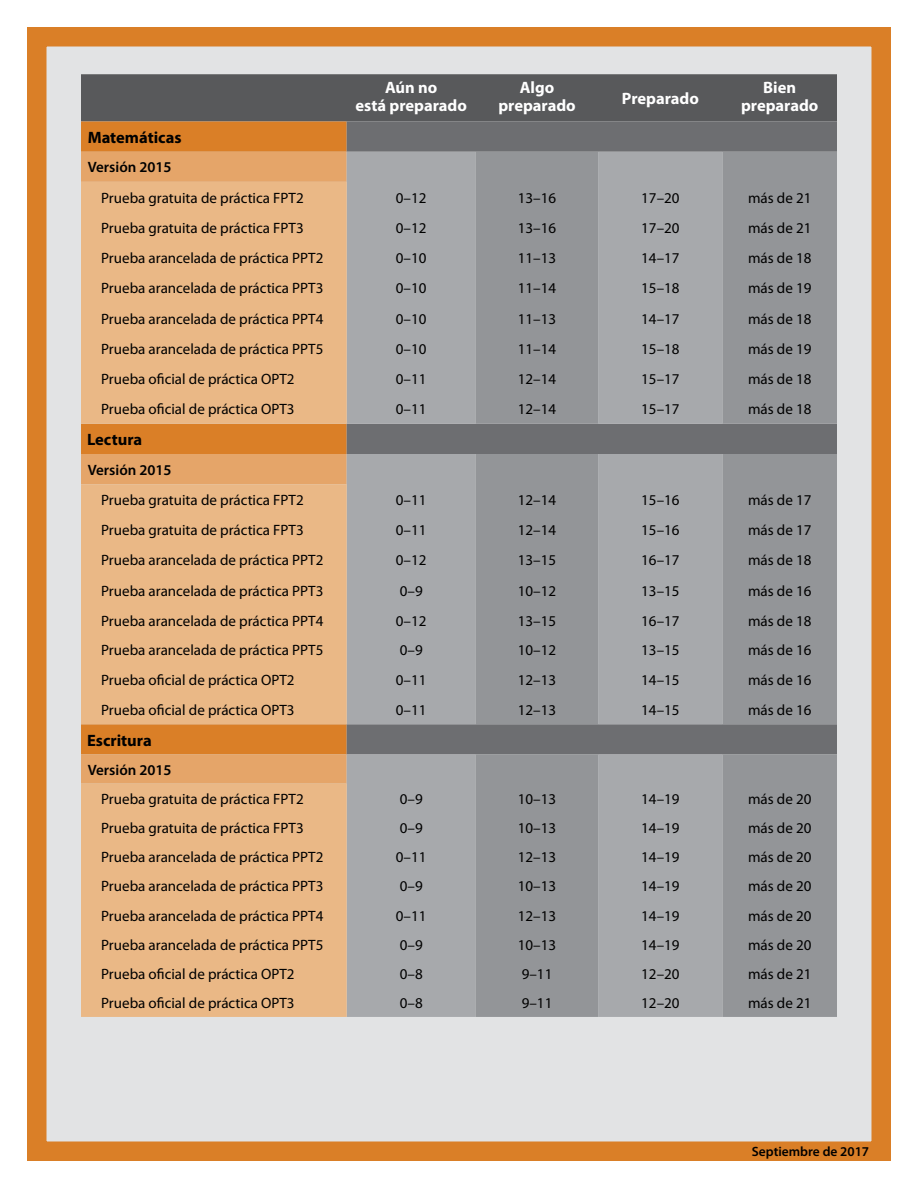
<style>
.page{position:relative;width:918px;height:1188px;background:#fff}
.page>*{position:absolute;margin:0;border:0;box-sizing:border-box;transform-origin:0 0}
.P__Cell_Head{font:700 16.5px/18px "Myriad Pro";color:#fff;text-align:center}
.P__Cell_Head-2{font:700 16.5px "Myriad Pro";color:#000}
.P__Cell_Body{font:15px "Myriad Pro";color:#000}
.P__Cell_Body-2{font:600 15px "Myriad Pro";color:#000}
.t1{font:600 13.5px "Myriad Pro";color:#000}
</style>
<div class="page">
<div style="left:37px;top:37px;width:844px;height:1114px;background:#e2e3e4"></div>
<div style="left:27px;top:27px;width:864px;height:1134px;border:20px solid #da7f27"></div>
<div style="left:81px;top:74px;width:756px;height:48px;background:#58595b"></div>
<div style="left:81px;top:122px;width:266px;height:30px;background:#da7f27"></div>
<div style="left:347px;top:122px;width:490px;height:30px;background:#6d6e71"></div>
<div style="left:81px;top:152px;width:266px;height:30px;background:#e5a569"></div>
<div style="left:347px;top:152px;width:129px;height:865px;background:#a7a9ac"></div>
<svg style="left:476px;top:152px;width:361px;height:865px;fill:#939598"></svg>
<svg style="left:81px;top:182px;width:266px;height:835px;fill:#eab886"></svg>
<p class="P__Cell_Head" style="left:356px;top:78px;width:113px">Aún no<br>está preparado</p>
<p class="P__Cell_Head" style="left:498px;top:78px;width:79px">Algo preparado</p>
<p class="P__Cell_Head" style="left:622px;top:90px;width:79px">Preparado</p>
<p class="P__Cell_Head" style="left:741px;top:78px;width:79px">Bien preparado</p>
<p class="P__Cell_Head-2" style="left:88px;top:128px;width:95px">Matemáticas</p>
<p class="P__Cell_Body-2" style="left:88px;top:159px;width:85px">Versión 2015</p>
<p class="P__Cell_Body" style="left:101px;top:189px;width:204px">Prueba gratuita de práctica FPT2</p>
<p class="P__Cell_Body" style="left:396px;top:189px;width:32px">0–12</p>
<p class="P__Cell_Body" style="left:518px;top:189px;width:40px">13–16</p>
<p class="P__Cell_Body" style="left:641px;top:189px;width:40px">17–20</p>
<p class="P__Cell_Body" style="left:748px;top:189px;width:65px">más de 21</p>
<p class="P__Cell_Body" style="left:101px;top:220px;width:204px">Prueba gratuita de práctica FPT3</p>
<p class="P__Cell_Body" style="left:396px;top:220px;width:32px">0–12</p>
<p class="P__Cell_Body" style="left:518px;top:220px;width:40px">13–16</p>
<p class="P__Cell_Body" style="left:641px;top:220px;width:40px">17–20</p>
<p class="P__Cell_Body" style="left:748px;top:220px;width:65px">más de 21</p>
<p class="P__Cell_Body" style="left:101px;top:250px;width:224px">Prueba arancelada de práctica PPT2</p>
<p class="P__Cell_Body" style="left:396px;top:250px;width:32px">0–10</p>
<p class="P__Cell_Body" style="left:518px;top:250px;width:40px">11–13</p>
<p class="P__Cell_Body" style="left:641px;top:250px;width:40px">14–17</p>
<p class="P__Cell_Body" style="left:748px;top:250px;width:65px">más de 18</p>
<p class="P__Cell_Body" style="left:101px;top:280px;width:224px">Prueba arancelada de práctica PPT3</p>
<p class="P__Cell_Body" style="left:396px;top:280px;width:32px">0–10</p>
<p class="P__Cell_Body" style="left:518px;top:280px;width:40px">11–14</p>
<p class="P__Cell_Body" style="left:641px;top:280px;width:40px">15–18</p>
<p class="P__Cell_Body" style="left:748px;top:280px;width:65px">más de 19</p>
<p class="P__Cell_Body" style="left:101px;top:310px;width:224px">Prueba arancelada de práctica PPT4</p>
<p class="P__Cell_Body" style="left:396px;top:310px;width:32px">0–10</p>
<p class="P__Cell_Body" style="left:518px;top:310px;width:40px">11–13</p>
<p class="P__Cell_Body" style="left:641px;top:310px;width:40px">14–17</p>
<p class="P__Cell_Body" style="left:748px;top:310px;width:65px">más de 18</p>
<p class="P__Cell_Body" style="left:101px;top:341px;width:224px">Prueba arancelada de práctica PPT5</p>
<p class="P__Cell_Body" style="left:396px;top:341px;width:32px">0–10</p>
<p class="P__Cell_Body" style="left:518px;top:341px;width:40px">11–14</p>
<p class="P__Cell_Body" style="left:641px;top:341px;width:40px">15–18</p>
<p class="P__Cell_Body" style="left:748px;top:341px;width:65px">más de 19</p>
<p class="P__Cell_Body" style="left:101px;top:371px;width:195px">Prueba oficial de práctica OPT2</p>
<p class="P__Cell_Body" style="left:396px;top:371px;width:32px">0–11</p>
<p class="P__Cell_Body" style="left:518px;top:371px;width:40px">12–14</p>
<p class="P__Cell_Body" style="left:641px;top:371px;width:40px">15–17</p>
<p class="P__Cell_Body" style="left:748px;top:371px;width:65px">más de 18</p>
<p class="P__Cell_Body" style="left:101px;top:401px;width:195px">Prueba oficial de práctica OPT3</p>
<p class="P__Cell_Body" style="left:396px;top:401px;width:32px">0–11</p>
<p class="P__Cell_Body" style="left:518px;top:401px;width:40px">12–14</p>
<p class="P__Cell_Body" style="left:641px;top:401px;width:40px">15–17</p>
<p class="P__Cell_Body" style="left:748px;top:401px;width:65px">más de 18</p>
<p class="P__Cell_Head-2" style="left:87px;top:430px;width:57px">Lectura</p>
<p class="P__Cell_Body-2" style="left:88px;top:461px;width:85px">Versión 2015</p>
<p class="P__Cell_Body" style="left:101px;top:492px;width:204px">Prueba gratuita de práctica FPT2</p>
<p class="P__Cell_Body" style="left:396px;top:492px;width:32px">0–11</p>
<p class="P__Cell_Body" style="left:518px;top:492px;width:40px">12–14</p>
<p class="P__Cell_Body" style="left:641px;top:492px;width:40px">15–16</p>
<p class="P__Cell_Body" style="left:748px;top:492px;width:65px">más de 17</p>
<p class="P__Cell_Body" style="left:101px;top:522px;width:204px">Prueba gratuita de práctica FPT3</p>
<p class="P__Cell_Body" style="left:396px;top:522px;width:32px">0–11</p>
<p class="P__Cell_Body" style="left:518px;top:522px;width:40px">12–14</p>
<p class="P__Cell_Body" style="left:641px;top:522px;width:40px">15–16</p>
<p class="P__Cell_Body" style="left:748px;top:522px;width:65px">más de 17</p>
<p class="P__Cell_Body" style="left:101px;top:552px;width:224px">Prueba arancelada de práctica PPT2</p>
<p class="P__Cell_Body" style="left:396px;top:552px;width:32px">0–12</p>
<p class="P__Cell_Body" style="left:518px;top:552px;width:40px">13–15</p>
<p class="P__Cell_Body" style="left:641px;top:552px;width:40px">16–17</p>
<p class="P__Cell_Body" style="left:748px;top:552px;width:65px">más de 18</p>
<p class="P__Cell_Body" style="left:101px;top:583px;width:224px">Prueba arancelada de práctica PPT3</p>
<p class="P__Cell_Body" style="left:400px;top:583px;width:24px">0–9</p>
<p class="P__Cell_Body" style="left:518px;top:583px;width:40px">10–12</p>
<p class="P__Cell_Body" style="left:641px;top:583px;width:40px">13–15</p>
<p class="P__Cell_Body" style="left:748px;top:583px;width:65px">más de 16</p>
<p class="P__Cell_Body" style="left:101px;top:613px;width:224px">Prueba arancelada de práctica PPT4</p>
<p class="P__Cell_Body" style="left:396px;top:613px;width:32px">0–12</p>
<p class="P__Cell_Body" style="left:518px;top:613px;width:40px">13–15</p>
<p class="P__Cell_Body" style="left:641px;top:613px;width:40px">16–17</p>
<p class="P__Cell_Body" style="left:748px;top:613px;width:65px">más de 18</p>
<p class="P__Cell_Body" style="left:101px;top:642px;width:224px">Prueba arancelada de práctica PPT5</p>
<p class="P__Cell_Body" style="left:400px;top:642px;width:24px">0–9</p>
<p class="P__Cell_Body" style="left:518px;top:642px;width:40px">10–12</p>
<p class="P__Cell_Body" style="left:641px;top:642px;width:40px">13–15</p>
<p class="P__Cell_Body" style="left:748px;top:642px;width:65px">más de 16</p>
<p class="P__Cell_Body" style="left:101px;top:671px;width:195px">Prueba oficial de práctica OPT2</p>
<p class="P__Cell_Body" style="left:396px;top:671px;width:32px">0–11</p>
<p class="P__Cell_Body" style="left:518px;top:671px;width:40px">12–13</p>
<p class="P__Cell_Body" style="left:641px;top:671px;width:40px">14–15</p>
<p class="P__Cell_Body" style="left:748px;top:671px;width:65px">más de 16</p>
<p class="P__Cell_Body" style="left:101px;top:702px;width:195px">Prueba oficial de práctica OPT3</p>
<p class="P__Cell_Body" style="left:396px;top:702px;width:32px">0–11</p>
<p class="P__Cell_Body" style="left:518px;top:702px;width:40px">12–13</p>
<p class="P__Cell_Body" style="left:641px;top:702px;width:40px">14–15</p>
<p class="P__Cell_Body" style="left:748px;top:702px;width:65px">más de 16</p>
<p class="P__Cell_Head-2" style="left:87px;top:731px;width:66px">Escritura</p>
<p class="P__Cell_Body-2" style="left:88px;top:761px;width:85px">Versión 2015</p>
<p class="P__Cell_Body" style="left:101px;top:791px;width:204px">Prueba gratuita de práctica FPT2</p>
<p class="P__Cell_Body" style="left:400px;top:791px;width:24px">0–9</p>
<p class="P__Cell_Body" style="left:518px;top:791px;width:40px">10–13</p>
<p class="P__Cell_Body" style="left:641px;top:791px;width:40px">14–19</p>
<p class="P__Cell_Body" style="left:748px;top:791px;width:65px">más de 20</p>
<p class="P__Cell_Body" style="left:101px;top:820px;width:204px">Prueba gratuita de práctica FPT3</p>
<p class="P__Cell_Body" style="left:400px;top:820px;width:24px">0–9</p>
<p class="P__Cell_Body" style="left:518px;top:820px;width:40px">10–13</p>
<p class="P__Cell_Body" style="left:641px;top:820px;width:40px">14–19</p>
<p class="P__Cell_Body" style="left:748px;top:820px;width:65px">más de 20</p>
<p class="P__Cell_Body" style="left:101px;top:849px;width:224px">Prueba arancelada de práctica PPT2</p>
<p class="P__Cell_Body" style="left:396px;top:849px;width:32px">0–11</p>
<p class="P__Cell_Body" style="left:518px;top:849px;width:40px">12–13</p>
<p class="P__Cell_Body" style="left:641px;top:849px;width:40px">14–19</p>
<p class="P__Cell_Body" style="left:748px;top:849px;width:65px">más de 20</p>
<p class="P__Cell_Body" style="left:101px;top:878px;width:224px">Prueba arancelada de práctica PPT3</p>
<p class="P__Cell_Body" style="left:400px;top:878px;width:24px">0–9</p>
<p class="P__Cell_Body" style="left:518px;top:878px;width:40px">10–13</p>
<p class="P__Cell_Body" style="left:641px;top:878px;width:40px">14–19</p>
<p class="P__Cell_Body" style="left:748px;top:878px;width:65px">más de 20</p>
<p class="P__Cell_Body" style="left:101px;top:907px;width:224px">Prueba arancelada de práctica PPT4</p>
<p class="P__Cell_Body" style="left:396px;top:907px;width:32px">0–11</p>
<p class="P__Cell_Body" style="left:518px;top:907px;width:40px">12–13</p>
<p class="P__Cell_Body" style="left:641px;top:907px;width:40px">14–19</p>
<p class="P__Cell_Body" style="left:748px;top:907px;width:65px">más de 20</p>
<p class="P__Cell_Body" style="left:101px;top:936px;width:224px">Prueba arancelada de práctica PPT5</p>
<p class="P__Cell_Body" style="left:400px;top:936px;width:24px">0–9</p>
<p class="P__Cell_Body" style="left:518px;top:936px;width:40px">10–13</p>
<p class="P__Cell_Body" style="left:641px;top:936px;width:40px">14–19</p>
<p class="P__Cell_Body" style="left:748px;top:936px;width:65px">más de 20</p>
<p class="P__Cell_Body" style="left:101px;top:966px;width:195px">Prueba oficial de práctica OPT2</p>
<p class="P__Cell_Body" style="left:400px;top:966px;width:24px">0–8</p>
<p class="P__Cell_Body" style="left:522px;top:966px;width:32px">9–11</p>
<p class="P__Cell_Body" style="left:641px;top:966px;width:40px">12–20</p>
<p class="P__Cell_Body" style="left:748px;top:966px;width:65px">más de 21</p>
<p class="P__Cell_Body" style="left:101px;top:995px;width:195px">Prueba oficial de práctica OPT3</p>
<p class="P__Cell_Body" style="left:400px;top:995px;width:24px">0–8</p>
<p class="P__Cell_Body" style="left:522px;top:995px;width:32px">9–11</p>
<p class="P__Cell_Body" style="left:641px;top:995px;width:40px">12–20</p>
<p class="P__Cell_Body" style="left:748px;top:995px;width:65px">más de 21</p>
<p class="t1" style="left:752px;top:1144px;width:119px">Septiembre de 2017</p>
</div>
